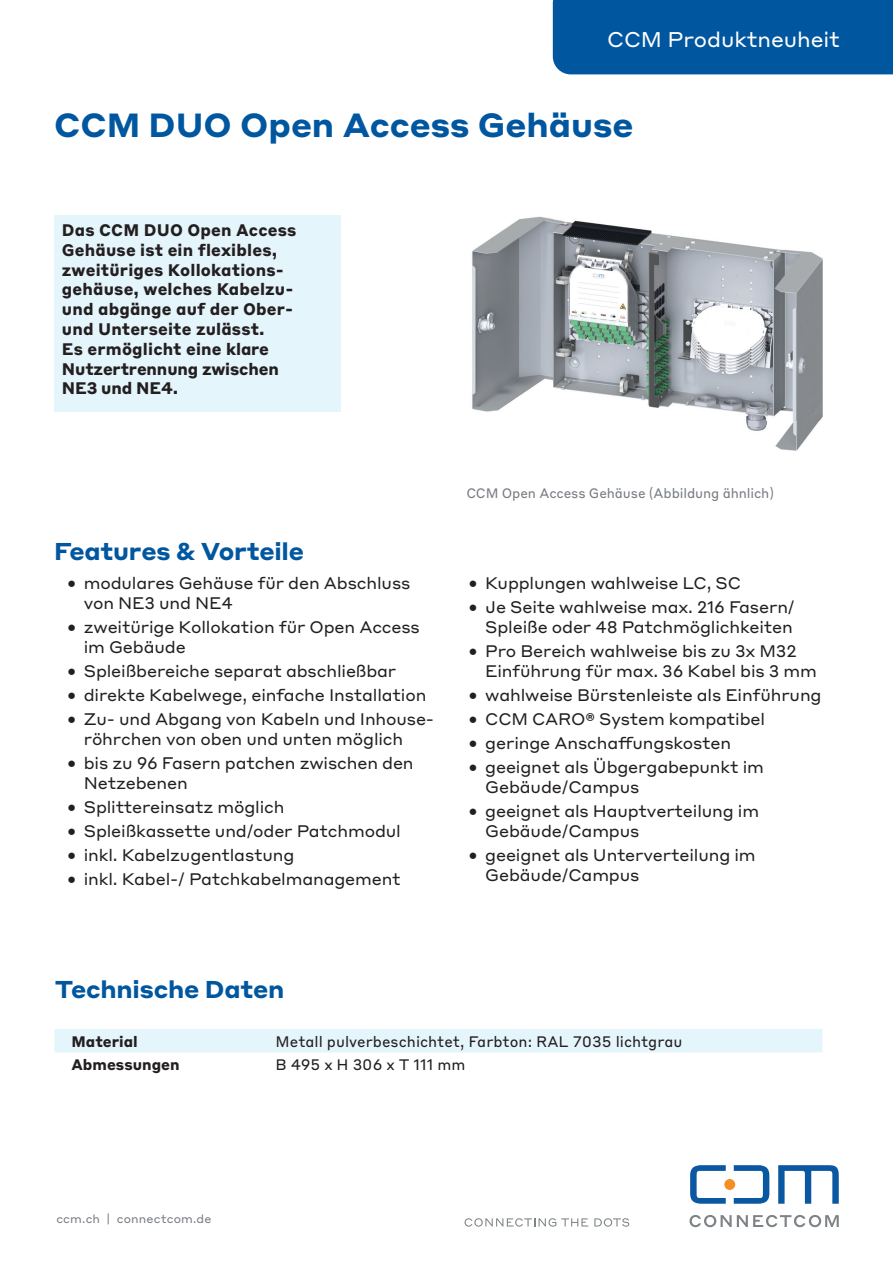
<style>
.page{position:relative;width:893px;height:1263px;background:#fff}
.page>*{position:absolute;margin:0;border:0;box-sizing:border-box;transform-origin:0 0}
.t1{font:700 33px "Styrene A";color:#01579f}
.t2{font:700 24px "Styrene A";letter-spacing:-.01em;color:#01579f}
.t3{font:21px "Styrene A";letter-spacing:-.005em;color:#fff}
.t4{font:16.5px/19.8px "Styrene A";letter-spacing:-.01em;color:#231f20}
.t5{font:700 16.5px/19.8px "Styrene B";letter-spacing:.01em;color:#231f20}
.t6{font:15px "Styrene B";color:#231f20}
.t7{font:700 15px "Styrene B";color:#231f20}
.t8{font:13.5px "Styrene B";letter-spacing:-.01em;color:#787d83}
.t9{font:11.55px "Styrene A";letter-spacing:.01em;color:#787d83}
</style>
<div class="page">
<div style="left:553px;top:0;width:340px;height:74px;background:#01579f"></div>
<div style="left:54px;top:215px;width:286px;height:196px;background:#e5f5fc"></div>
<svg style="left:778px;top:1165px;width:61px;height:39px"></svg>
<svg style="left:690px;top:1165px;width:36px;height:39px"></svg>
<svg style="left:734px;top:1165px;width:35px;height:39px"></svg>
<div style="left:724px;top:1179px;width:11px;height:11px;background:#f58f22;border-radius:50%"></div>
<svg style="left:689px;top:1215px;width:150px;height:12px"></svg>
<svg style="left:465px;top:1218px;width:123px;height:9px"></svg>
<svg style="left:594px;top:1218px;width:35px;height:9px"></svg>
<img style="left:472px;top:216px;width:351px;height:235px">
<div style="left:54px;top:1029px;width:768px;height:23px;background:#e5f5fc"></div>
<p class="t3" style="left:607px;top:22px;width:234px">CCM Produktneuheit</p>
<h1 class="t1" style="left:54px;top:97px;width:581px">CCM DUO Open Access Gehäuse</h1>
<p class="t5" style="left:62px;top:219px;width:236px">Das CCM DUO Open Access<br>Gehäuse ist ein flexibles, zweitüriges Kollokations&shy;gehäuse, welches Kabelzu&shy;und abgänge auf der Ober&shy;und Unterseite zulässt.<br>Es ermöglicht eine klare<br>Nutzertrennung zwischen<br>NE3 und NE4.</p>
<h2 class="t2" style="left:54px;top:531px;width:252px">Features &amp; Vorteile</h2>
<p class="t4" style="left:84px;top:572px;width:328px;text-indent:-17px">• modulares Gehäuse für den Abschluss von NE3 und NE4</p>
<p class="t4" style="left:84px;top:616px;width:338px;text-indent:-17px">• zweitürige Kollokation für Open Access im Gebäude</p>
<p class="t4" style="left:67px;top:660px;width:331px">• Spleißbereiche separat abschließbar</p>
<p class="t4" style="left:67px;top:684px;width:361px">• direkte Kabelwege, einfache Installation</p>
<p class="t4" style="left:84px;top:708px;width:352px;text-indent:-17px">• Zu- und Abgang von Kabeln und Inhouse&shy;röhrchen von oben und unten möglich</p>
<p class="t4" style="left:84px;top:752px;width:331px;text-indent:-17px">• bis zu 96 Fasern patchen zwischen den<br>Netzebenen</p>
<p class="t4" style="left:67px;top:796px;width:219px">• Splittereinsatz möglich</p>
<p class="t4" style="left:67px;top:820px;width:336px">• Spleißkassette und/oder Patchmodul</p>
<p class="t4" style="left:67px;top:844px;width:229px">• inkl. Kabelzugentlastung</p>
<p class="t4" style="left:67px;top:868px;width:335px">• inkl. Kabel-/ Patchkabelmanagement</p>
<p class="t8" style="left:466px;top:482px;width:309px">CCM Open Access Gehäuse (Abbildung ähnlich)</p>
<p class="t4" style="left:468px;top:572px;width:274px">• Kupplungen wahlweise LC, SC</p>
<p class="t4" style="left:468px;top:596px;width:328px;text-align:right">• Je Seite wahlweise max. 216 Fasern/<br>Spleiße oder 48 Patchmöglichkeiten</p>
<p class="t4" style="left:485px;top:640px;width:333px;text-indent:-17px">• Pro Bereich wahlweise bis zu 3x M32<br>Einführung für max. 36 Kabel bis 3 mm</p>
<p class="t4" style="left:468px;top:684px;width:355px">• wahlweise Bürstenleiste als Einführung</p>
<p class="t4" style="left:468px;top:708px;width:298px">• CCM CARO® System kompatibel</p>
<p class="t4" style="left:468px;top:732px;width:264px">• geringe Anschaffungskosten</p>
<p class="t4" style="left:485px;top:756px;width:280px;text-indent:-17px">• geeignet als Übgergabepunkt im<br>Gebäude/Campus</p>
<p class="t4" style="left:485px;top:800px;width:275px;text-indent:-17px">• geeignet als Hauptverteilung im<br>Gebäude/Campus</p>
<p class="t4" style="left:485px;top:844px;width:272px;text-indent:-17px">• geeignet als Unterverteilung im<br>Gebäude/Campus</p>
<h2 class="t2" style="left:55px;top:968px;width:231px">Technische Daten</h2>
<p class="t7" style="left:71px;top:1028px;width:68px">Material</p>
<p class="t6" style="left:276px;top:1028px;width:408px">Metall pulverbeschichtet, Farbton: RAL 7035 lichtgrau</p>
<p class="t7" style="left:71px;top:1052px;width:110px">Abmessungen</p>
<p class="t6" style="left:276px;top:1052px;width:192px">B 495 x H 306 x T 111 mm</p>
<p class="t9" style="left:56px;top:1209px;width:157px">ccm.ch | connectcom.de</p>
</div>
